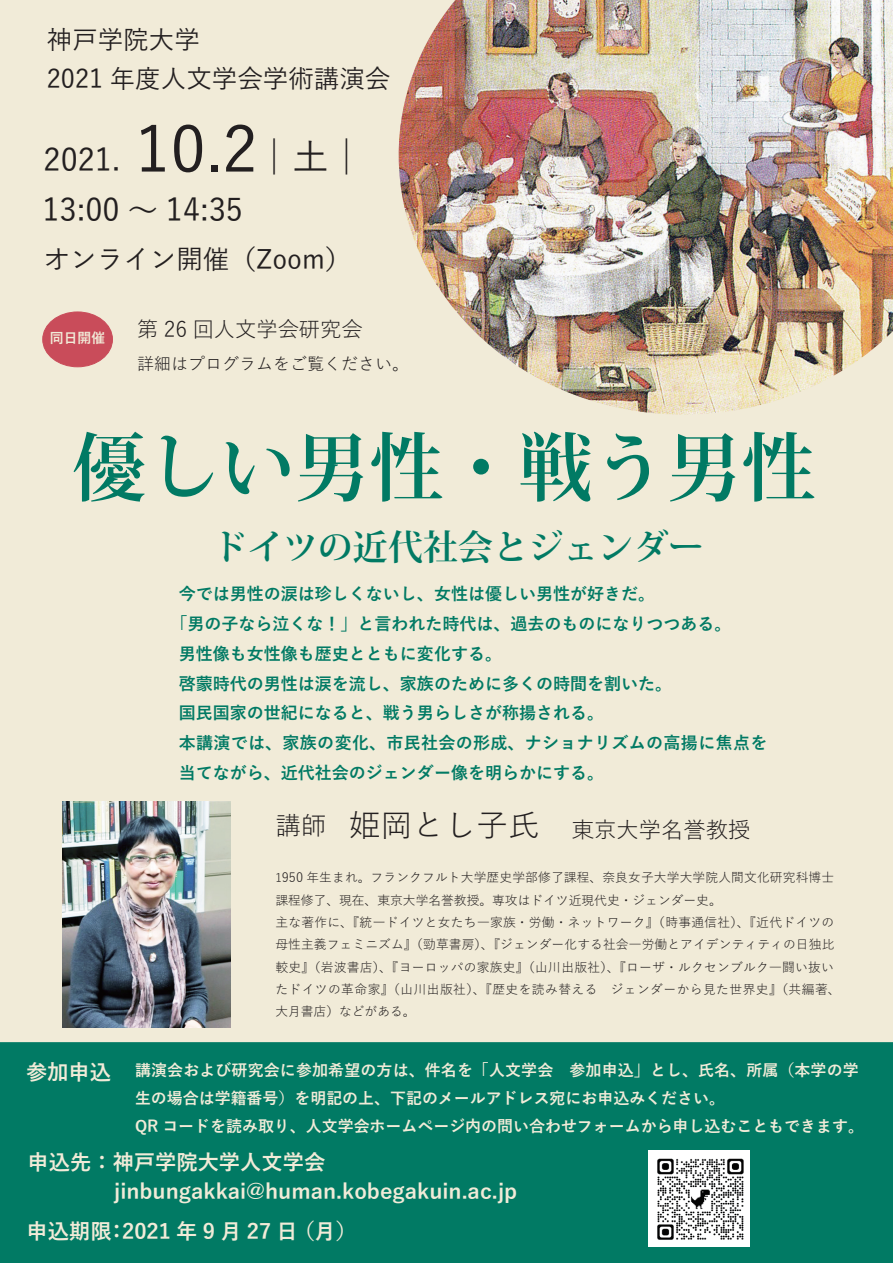
<style>
.page{position:relative;width:893px;height:1263px;background:#fff}
.page>*{position:absolute;margin:0;border:0;box-sizing:border-box;transform-origin:0 0}
.t1{font:700 74.4px "Koz Min Pr 6 N";color:#017a64}
.t2{font:500 63.75px "Yu Gothic";color:#231f20}
.t3{font:500 36.15px "Yu Gothic";color:#231f20}
.t4{font:700 35.1px "Koz Min Pr 6 N";color:#017a64}
.t5{font:31.95px "Yu Gothic";color:#231f20}
.t6{font:500 30.9px "Yu Gothic";color:#231f20}
.t7{font:500 26.55px "Yu Gothic";color:#231f20}
.t8{font:500 25.5px/39px "Yu Gothic";color:#231f20}
.t9{font:25.5px "Yu Gothic";color:#231f20}
.t10{font:22.35px "Yu Gothic";color:#231f20}
.t11{font:700 21.3px/28.8px "Yu Gothic";color:#f1ebd8}
.t12{font:21.3px "Yu Gothic";color:#231f20}
.t13{font:700 16.95px "Yu Gothic";color:#017a64}
.t14{font:700 16.95px "Yu Gothic";letter-spacing:.02em;color:#017a64}
.t15{font:16.95px "Yu Gothic";color:#231f20}
.t16{font:700 15.9px/27.9px "Yu Gothic";color:#f1ebd8}
.t17{font:700 13.8px "Yu Gothic";color:#f1ebd8}
.t18{font:12.75px/22.4px "Yu Gothic";letter-spacing:.01em;color:#231f20}
.s1{font-size:11.7px}
</style>
<div class="page">
<div style="left:0;top:1042px;width:893px;height:221px;background:#017a64"></div>
<div style="left:0;top:0;width:893px;height:1042px;background:#f1ebd8"></div>
<img style="left:399px;top:0;width:494px;height:415px">
<div style="left:43px;top:312px;width:69px;height:55px;background:#c94c5a;border-radius:50%"></div>
<div style="left:43px;top:312px;width:70px;height:55px;border:1px solid #c94c5a;border-radius:50%"></div>
<img style="left:648px;top:1150px;width:102px;height:96px">
<img style="left:63px;top:801px;width:168px;height:226px">
<h3 class="t8" style="left:47px;top:17px;width:345px">神戸学院大学<br>2021 年度人文学会学術講演会</h3>
<h3 class="t6" style="left:44px;top:131px;width:78px">2021.</h3>
<h2 class="t2" style="left:135px;top:90px;width:124px">10.2</h2>
<h3 class="t6" style="left:43px;top:181px;width:202px">13:00 ~ 14:35</h3>
<h3 class="t3" style="left:256px;top:124px;width:110px">│土│</h3>
<h3 class="t7" style="left:44px;top:234px;width:310px">オンライン開催（Zoom(</h3>
<p class="t17" style="left:50px;top:330px;width:57px">同日開催</p>
<h3 class="t12" style="left:137px;top:309px;width:227px">第 26 回人文学会研究会</h3>
<h3 class="t15" style="left:137px;top:348px;width:274px">詳細はプログラムをご覧ください。</h3>
<h1 class="t1" style="left:72px;top:426px;width:746px">優しい男性・戦う男性</h1>
<h3 class="t4" style="left:213px;top:527px;width:493px">ドイツの近代社会とジェンダー</h3>
<h3 class="t13" style="left:179px;top:584px;width:478px">今では男性の涙は珍しくないし、女性は優しい男性が好きだ。</h3>
<h3 class="t13" style="left:170px;top:614px;width:563px">「男の子なら泣くな！」と言われた時代は、過去のものになりつつある。</h3>
<h3 class="t13" style="left:179px;top:644px;width:325px">男性像も女性像も歴史とともに変化する。</h3>
<h3 class="t13" style="left:179px;top:674px;width:495px">啓蒙時代の男性は涙を流し、家族のために多くの時間を割いた。</h3>
<h3 class="t13" style="left:179px;top:703px;width:427px">国民国家の世紀になると、戦う男らしさが称揚される。</h3>
<h3 class="t14" style="left:179px;top:733px;width:590px">本講演では、家族の変化、市民社会の形成、ナショナリズムの高揚に焦点を</h3>
<h3 class="t13" style="left:179px;top:763px;width:427px">当てながら、近代社会のジェンダー像を明らかにする。</h3>
<h3 class="t9" style="left:275px;top:802px;width:53px">講師</h3>
<h3 class="t5" style="left:349px;top:795px;width:193px">姫岡とし子氏</h3>
<h3 class="t10" style="left:572px;top:809px;width:180px">東京大学名誉教授</h3>
<h3 class="t11" style="left:26px;top:1059px;width:87px">参加申込</h3>
<p class="t18" style="left:275px;top:865px;width:567px"><span class="s1">1</span>950 年生まれ。フランクフルト大学歴史学部修了課程、奈良女子大学大学院人間文化研究科博士課程修了、現在、東京大学名誉教授。専攻はドイツ近現代史・ジェンダー史。<br>主な著作に、『統一ドイツと女たち―家族・労働・ネットワーク』（時事通信社）、『近代ドイツの母性主義フェミニズム』（勁草書房）、『ジェンダー化する社会―労働とアイデンティティの日独比較史』（岩波書店）、『ヨーロッパの家族史』（山川出版社）、『ローザ・ルクセンブルク―闘い抜いたドイツの革命家』（山川出版社）、『歴史を読み替える　ジェンダーから見た世界史』（共編著、大月書店）などがある。</p>
<p class="t16" style="left:135px;top:1056px;width:725px">講演会および研究会に参加希望の方は、件名を「人文学会　参加申込」とし、氏名、所属（本学の学</p>
<p class="t16" style="left:135px;top:1084px;width:730px">生の場合は学籍番号）を明記の上、下記のメールアドレス宛にお申込みください。<br>QR コードを読み取り、人文学会ホームページ内の問い合わせフォームから申し込むこともできます。</p>
<h3 class="t11" style="left:114px;top:1148px;width:405px;text-indent:-86px">申込先：神戸学院大学人文学会jinbungakkai@human.kobegakuin.ac j p.</h3>
<h3 class="t11" style="left:293px;top:1217px;width:65px">（月(</h3>
<h3 class="t11" style="left:106px;top:1217px;width:193px">：2021 年 9 月 27 日</h3>
<h3 class="t11" style="left:27px;top:1217px;width:87px">申込期限</h3>
</div>
